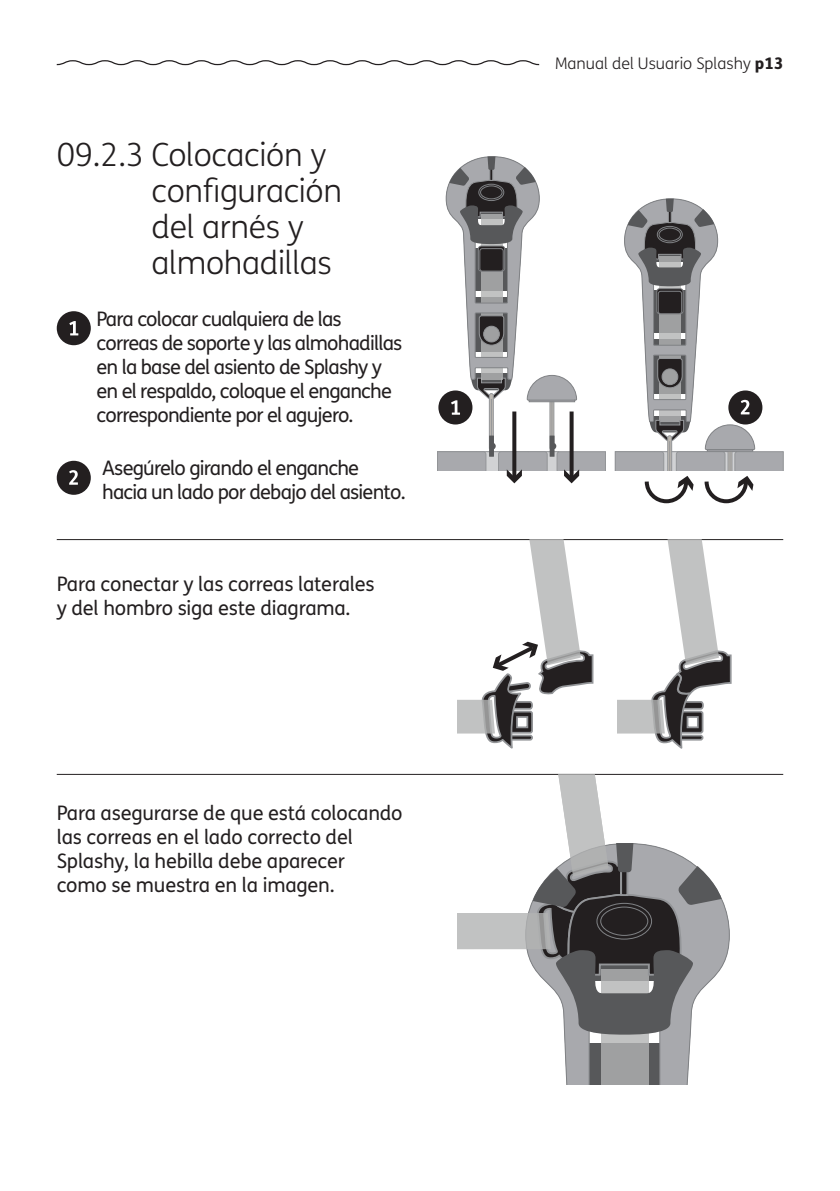
<style>
.page{position:relative;width:840px;height:1191px;background:#fff}
.page>*{position:absolute;margin:0;border:0;box-sizing:border-box;transform-origin:0 0}
.t1{font:300 32px/36px "FS Me";letter-spacing:-.01em;color:#231f20}
.t2{font:20px/24px "FS Me";letter-spacing:-.04em;color:#231f20}
.t3{font:20px/24px "FS Me";letter-spacing:-.01em;color:#231f20}
.t4{font:300 16px "FS Me";color:#231f20}
.s1{font-weight:800}
</style>
<div class="page">
<svg style="left:57px;top:60px;width:482px;height:5px"></svg>
<hr style="left:57px;top:539px;width:725px;height:1px;background:#231f20">
<hr style="left:57px;top:774px;width:725px;height:1px;background:#231f20">
<svg style="left:617px;top:539px;width:115px;height:210px"></svg>
<svg style="left:721px;top:897px;width:8px;height:72px"></svg>
<svg style="left:457px;top:774px;width:264px;height:310px"></svg>
<div style="left:57px;top:311px;width:34px;height:34px;background:#231f20;border-radius:50%"></div>
<svg style="left:69px;top:321px;width:9px;height:14px"></svg>
<div style="left:57px;top:461px;width:34px;height:34px;background:#231f20;border-radius:50%"></div>
<svg style="left:69px;top:470px;width:9px;height:15px"></svg>
<svg style="left:437px;top:156px;width:169px;height:327px"></svg>
<svg style="left:614px;top:199px;width:169px;height:305px"></svg>
<svg style="left:569px;top:411px;width:4px;height:67px"></svg>
<svg style="left:512px;top:411px;width:4px;height:67px"></svg>
<svg style="left:457px;top:539px;width:137px;height:210px"></svg>
<h1 class="t1" style="left:151px;top:136px;width:192px;text-indent:-95px">09.2.3 Colocación y configuración del arnés y almohadillas</h1>
<p class="t2" style="left:96px;top:307px;width:307px">Para colocar cualquiera de las correas de soporte y las almohadillas en la base del asiento de Splashy y en el respaldo, coloque el enganche correspondiente por el agujero.</p>
<p class="t2" style="left:102px;top:455px;width:305px">Asegúrelo girando el enganche hacia un lado por debajo del asiento.</p>
<p class="t3" style="left:57px;top:571px;width:319px">Para conectar y las correas laterales y del hombro siga este diagrama.</p>
<p class="t3" style="left:57px;top:800px;width:347px">Para asegurarse de que está colocando las correas en el lado correcto del Splashy, la hebilla debe aparecer<br>como se muestra en la imagen.</p>
<p class="t4" style="left:554px;top:52px;width:229px">Manual del Usuario Splashy <span class="s1">p13</span></p>
</div>
